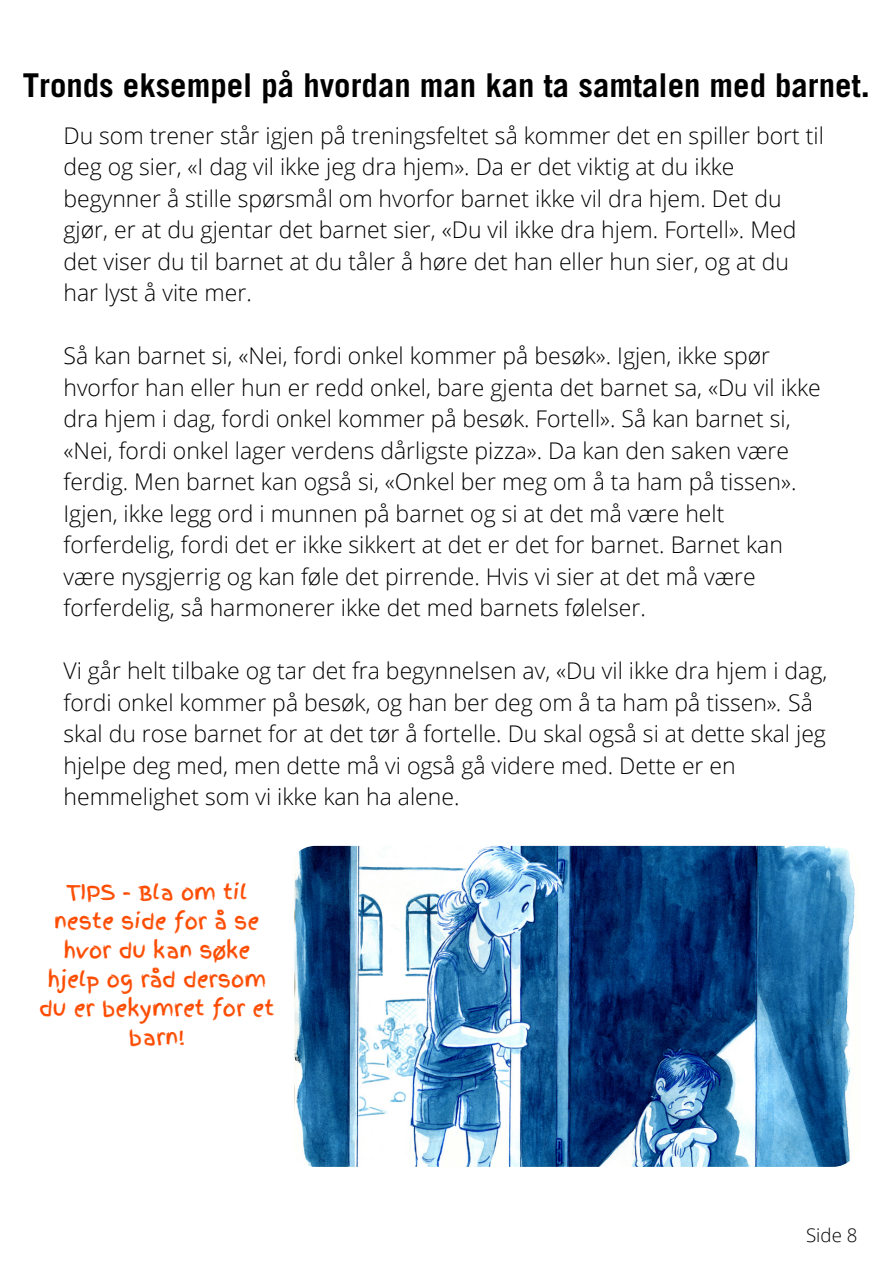
<style>
.page{position:relative;width:893px;height:1264px;background:#fff}
.page>*{position:absolute;margin:0;border:0;box-sizing:border-box;transform-origin:0 0}
.t1{font:700 32.85px "Trade Gothic";color:#000}
.t2{font:300 22.95px/31.5px "Open Sans";color:#000}
.t3{font:20.7px/29px "Finger Paint";color:#fc4c02;text-align:center}
.t4{font:300 18.6px "Open Sans";color:#000}
.s1{font-style:italic}
</style>
<div class="page">
<img style="left:288px;top:845px;width:571px;height:321px;border-radius:27px">
<h1 class="t1" style="left:23px;top:73px;width:848px">Tronds eksempel på hvordan man kan ta samtalen med barnet.</h1>
<p class="t2" style="left:63px;top:119px;width:762px">Du som trener står igjen på treningsfeltet så kommer det en spiller bort til deg og sier, «I dag vil ikke jeg dra hjem». Da er det viktig at du ikke begynner å stille spørsmål om hvorfor barnet ikke vil dra hjem. Det du gjør, er at du gjentar det barnet sier, «Du vil ikke dra hjem. Fortell». Med det viser du til barnet at du tåler å høre det han eller hun sier, og at du har lyst å vite mer.</p>
<p class="t2" style="left:63px;top:339px;width:758px">Så kan barnet si, «Nei, fordi onkel kommer på besøk». Igjen, ikke spør hvorfor han eller hun er redd onkel, bare gjenta det barnet sa, «Du vil ikke dra hjem i dag, fordi onkel kommer på besøk. Fortell». Så kan barnet si, «Nei, fordi onkel lager verdens dårligste pizza». Da kan den saken være ferdig. Men barnet kan også si, «Onkel ber meg om å ta ham på tissen».<br>Igjen, ikke legg ord i munnen på barnet og si at det må være helt forferdelig, fordi det er ikke sikkert at det er det for barnet. Barnet kan være nysgjerrig og kan føle det pirrende. Hvis vi sier at det må være forferdelig, så harmonerer ikke det med barnets følelser.</p>
<p class="t2" style="left:63px;top:654px;width:765px">Vi går helt tilbake og tar det fra begynnelsen av, «Du vil ikke dra hjem i dag, fordi onkel kommer på besøk, og han ber deg om å ta ham på tissen»<span class="s1">.</span> Så skal du rose barnet for at det tør å fortelle. Du skal også si at dette skal jeg hjelpe deg med, men dette må vi også gå videre med. Dette er en hemmelighet som vi ikke kan ha alene.</p>
<p class="t3" style="left:39px;top:878px;width:236px">TIPS - Bla om til neste side for å se hvor du kan søke hjelp og råd dersom du er bekymret for et barn!</p>
<p class="t4" style="left:806px;top:1221px;width:53px">Side 8</p>
</div>
